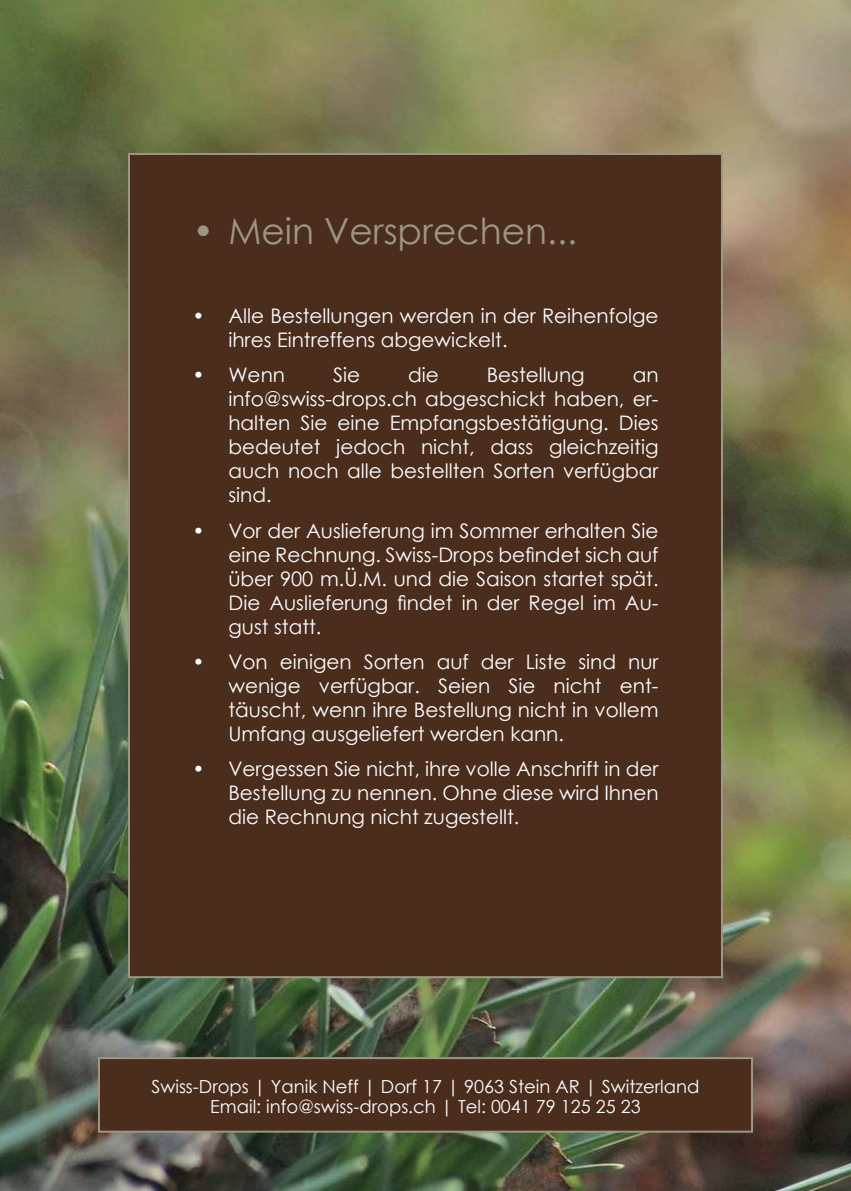
<style>
.page{position:relative;width:851px;height:1191px;background:#fff}
.page>*{position:absolute;margin:0;border:0;box-sizing:border-box;transform-origin:0 0}
.t1{font:36px "Century Gothic";color:#9d9681}
.t2{font:20px/24px "Century Gothic";color:#fff;text-align:justify}
.t3{font:18px/20px "Century Gothic";color:#fff;text-align:center}
</style>
<div class="page">
<img style="left:0;top:0;width:850px;height:1191px">
<div style="left:129px;top:154px;width:592px;height:823px;background:#4b2d1d"></div>
<div style="left:99px;top:1058px;width:652px;height:73px;background:#4b2d1d"></div>
<div style="left:98px;top:1057px;width:654px;height:75px;border:2px solid #9d9681"></div>
<h1 class="t1" style="left:192px;top:217px;width:386px">• Mein Versprechen...</h1>
<p class="t2" style="left:228px;top:305px;width:431px;text-indent:-36px">• Alle Bestellungen werden in der Reihenfolge ihres Eintreffens abgewickelt.</p>
<p class="t2" style="left:192px;top:365px;width:94px">• Wenn</p>
<p class="t2" style="left:333px;top:365px;width:28px">Sie</p>
<p class="t2" style="left:408px;top:365px;width:32px">die</p>
<p class="t2" style="left:486px;top:365px;width:99px">Bestellung</p>
<p class="t2" style="left:228px;top:365px;width:431px;text-indent:404px">an info@swiss-drops.ch abgeschickt haben, er&shy;halten Sie eine Empfangsbestätigung. Dies bedeutet jedoch nicht, dass gleichzeitig auch noch alle bestellten Sorten verfügbar sind.</p>
<p class="t2" style="left:228px;top:520px;width:431px;text-indent:-36px">• Vor der Auslieferung im Sommer erhalten Sie eine Rechnung. Swiss-Drops befindet sich auf über 900 m.Ü.M. und die Saison startet spät.<br>Die Auslieferung findet in der Regel im Au&shy;gust statt.</p>
<p class="t2" style="left:228px;top:651px;width:431px;text-indent:-36px">• Von einigen Sorten auf der Liste sind nur wenige verfügbar. Seien Sie nicht ent&shy;täuscht, wenn ihre Bestellung nicht in vollem Umfang ausgeliefert werden kann.</p>
<p class="t2" style="left:228px;top:759px;width:431px;text-indent:-36px">• Vergessen Sie nicht, ihre volle Anschrift in der Bestellung zu nennen. Ohne diese wird Ihnen die Rechnung nicht zugestellt.</p>
<p class="t3" style="left:151px;top:1077px;width:549px">Swiss-Drops | Yanik Neff | Dorf 17 | 9063 Stein AR | Switzerland<br>Email: info@swiss-drops.ch | Tel: 0041 79 125 25 23</p>
</div>
